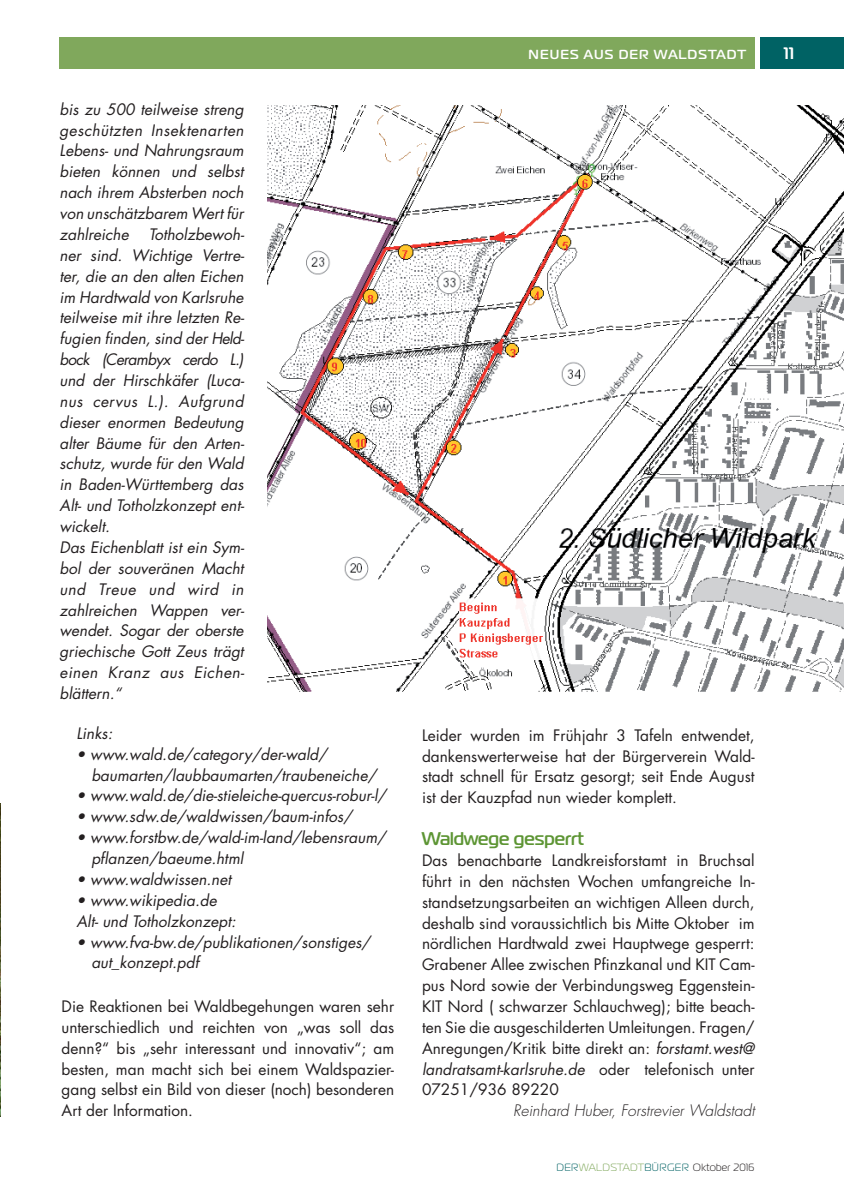
<style>
.page{position:relative;width:844px;height:1191px;background:#fff}
.page>*{position:absolute;margin:0;border:0;box-sizing:border-box;transform-origin:0 0}
.t1{font:700 18.38px "Magistral";color:#5d9534}
.t2{font:700 16.62px "Magistral";color:#fff}
.t3{font:italic 15.4px/20.8px "Futura";color:#231f20}
.t4{font:15.4px/20.8px "Futura";color:#231f20;text-align:justify}
.t5{font:italic 300 15.4px "Futura";color:#231f20}
.t6{font:700 13.12px "Magistral";letter-spacing:.085em;color:#fff}
.t7{font:10.5px "Magistral";letter-spacing:.035em;color:#231f20}
.s1{font-style:italic}
.s2{color:#006264}
.s3{color:#80a85c}
</style>
<div class="page">
<div style="left:759px;top:37px;width:84px;height:32px;background:#006264"></div>
<div style="left:60px;top:37px;width:694px;height:32px;background:#80a85c"></div>
<img style="left:0;top:803px;width:1px;height:313px">
<img style="left:267px;top:105px;width:576px;height:587px">
<p class="t3" style="left:60px;top:100px;width:185px;text-align:justify">bis zu 500 teilweise streng geschützten Insektenarten Lebens- und Nahrungsraum bieten können und selbst nach ihrem Absterben noch von unschätzbarem Wert für zahlreiche</p>
<p class="t3" style="left:60px;top:225px;width:186px;text-indent:89px">Totholzbewoh&shy;ner sind. Wichtige Vertre&shy;ter, die an den alten Eichen im Hardtwald von Karlsruhe teilweise mit ihre letzten Re&shy;fugien finden, sind der Held&shy;bock (Cerambyx cerdo L.) und der Hirschkäfer (Luca&shy;nus cervus L.). Aufgrund dieser enormen Bedeutung alter Bäume für den Arten&shy;schutz, wurde für den Wald in Baden-Württemberg das<br>Alt- und Totholzkonzept ent&shy;wickelt.<br>Das Eichenblatt ist ein Sym&shy;bol der souveränen Macht und Treue und wird in zahlreichen Wappen ver&shy;wendet. Sogar der oberste griechische Gott Zeus trägt einen Kranz aus Eichen&shy;blättern.“</p>
<p class="t3" style="left:76px;top:724px;width:38px">Links:</p>
<p class="t3" style="left:91px;top:745px;width:286px;text-indent:-15px">• www.wald.de/category/der-wald/ baumarten/laubbaumarten/traubeneiche/</p>
<p class="t3" style="left:76px;top:786px;width:311px">• www.wald.de/die-stieleiche-quercus-robur-l/</p>
<p class="t3" style="left:76px;top:807px;width:277px">• www.sdw.de/waldwissen/baum-infos/</p>
<p class="t3" style="left:91px;top:828px;width:296px;text-indent:-15px">• www.forstbw.de/wald-im-land/lebensraum/ pflanzen/baeume.html</p>
<p class="t3" style="left:76px;top:870px;width:156px">• www.waldwissen.net</p>
<p class="t3" style="left:76px;top:891px;width:161px">• www.wikipedia.de<br>Alt- und Totholzkonzept:</p>
<p class="t3" style="left:91px;top:932px;width:280px;text-indent:-15px">• www.fva-bw.de/publikationen/sonstiges/ aut_konzept.pdf</p>
<p class="t4" style="left:62px;top:997px;width:334px">Die Reaktionen bei Waldbegehungen waren sehr unterschiedlich und reichten von „was soll das denn?“ bis „sehr interessant und innovativ“; am besten, man macht sich bei einem Waldspazier&shy;gang selbst ein Bild von dieser (noch) besonderen Art der Information.</p>
<p class="t6" style="left:528px;top:50px;width:219px">NEUES AUS DER WALDSTADT</p>
<p class="t4" style="left:422px;top:726px;width:334px">Leider wurden im Frühjahr 3 Tafeln entwendet, dankenswerterweise hat der Bürgerverein Wald&shy;stadt schnell für Ersatz gesorgt; seit Ende August ist der Kauzpfad nun wieder komplett.</p>
<p class="t1" style="left:422px;top:832px;width:163px">Waldwege gesperrt</p>
<p class="t4" style="left:422px;top:851px;width:334px">Das benachbarte Landkreisforstamt in Bruchsal führt in den nächsten Wochen umfangreiche In&shy;standsetzungsarbeiten an wichtigen Alleen durch, deshalb sind voraussichtlich bis Mitte Oktober im nördlichen Hardtwald zwei Hauptwege gesperrt:<br>Grabener Allee zwischen Pfinzkanal und KIT Cam&shy;pus Nord sowie der Verbindungsweg Eggenstein-KIT Nord ( schwarzer Schlauchweg); bitte beach&shy;ten Sie die ausgeschilderten Umleitungen. Fragen/ Anregungen/Kritik bitte direkt an: <span class="s1">forstamt.west@ landratsamt-karlsruhe.de</span> oder telefonisch unter 07251/936 89220</p>
<p class="t5" style="left:513px;top:1103px;width:243px">Reinhard Huber, Forstrevier Waldstadt</p>
<p class="t7" style="left:556px;top:1163px;width:200px"><span class="s2">DER</span><span class="s3">WALDSTADT</span><span class="s2">BÜRGER</span> Oktober 2016</p>
<p class="t2" style="left:783px;top:47px;width:12px">11</p>
</div>
